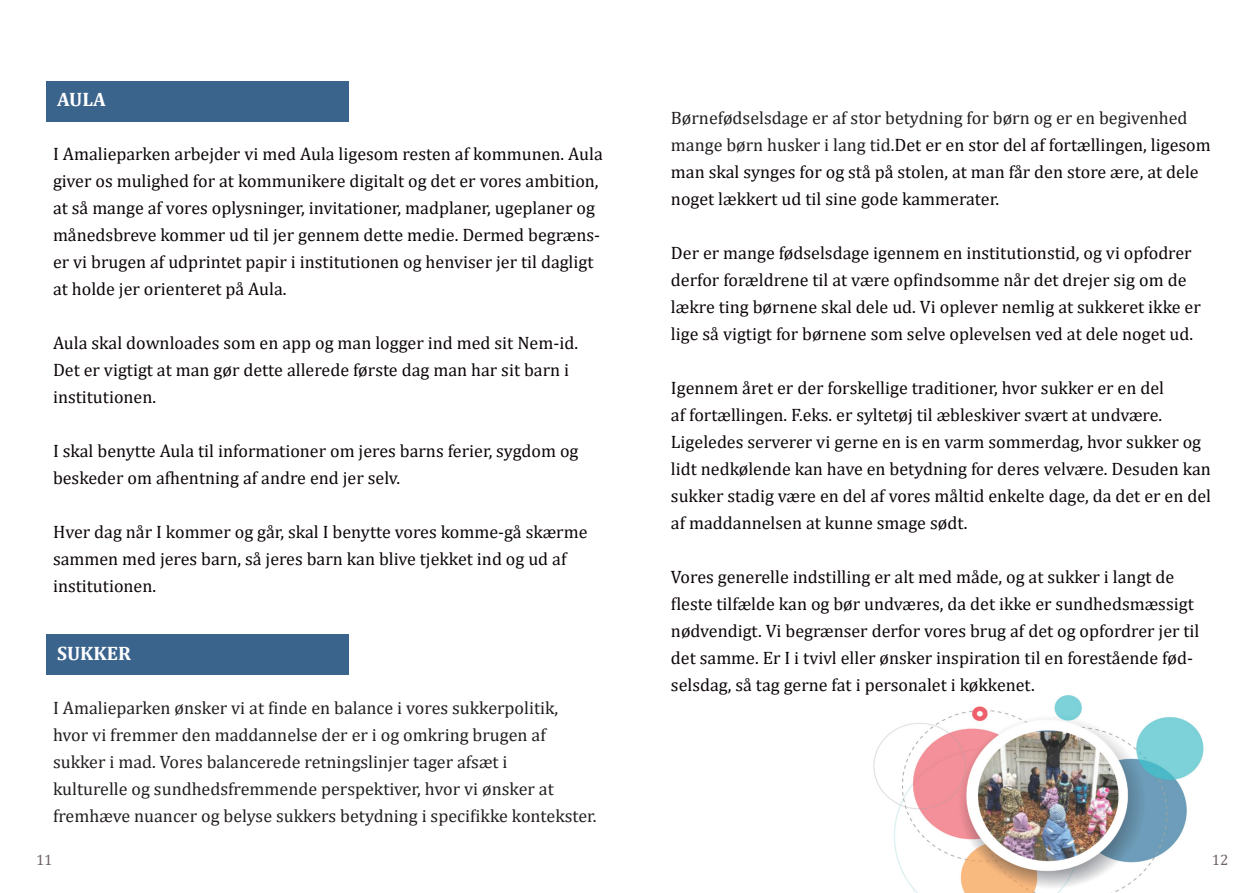
<style>
.page{position:relative;width:1259px;height:893px;background:#fff}
.page>*{position:absolute;margin:0;border:0;box-sizing:border-box;transform-origin:0 0}
.t1{font:700 19.5px "Cambria";color:#fff}
.t2{font:18px/27px "Cambria";color:#0d0608}
.t3{font:18px "Cambria";color:#231f20}
.t4{font:15px "Cambria";color:#6e6168}
.s1{color:#231f20}
</style>
<div class="page">
<div style="left:46px;top:634px;width:302px;height:40px;background:#3b648d"></div>
<div style="left:46px;top:82px;width:302px;height:40px;background:#3b648d"></div>
<img style="left:873px;top:695px;width:331px;height:198px">
<p class="t1" style="left:57px;top:85px;width:50px">AULA</p>
<p class="t2" style="left:53px;top:140px;width:551px">I Amalieparken arbejder vi med Aula ligesom resten af kommunen. Aula giver os mulighed for at kommunikere digitalt og det er vores ambition, at så mange af vores oplysninger, invitationer, madplaner, ugeplaner og månedsbreve kommer ud til jer gennem dette medie. Dermed begræns&shy;er vi brugen af udprintet papir i institutionen og henviser jer til dagligt at holde jer orienteret på Aula.</p>
<p class="t2" style="left:53px;top:329px;width:526px">Aula skal downloades som en app og man logger ind med sit Nem-id.<br>Det er vigtigt at man gør dette allerede første dag man har sit barn i institutionen.</p>
<p class="t2" style="left:53px;top:437px;width:527px">I skal benytte Aula til informationer om jeres barns ferier, sygdom og beskeder om afhentning af andre end jer selv.</p>
<p class="t2" style="left:53px;top:518px;width:536px">Hver dag når I kommer og går, skal I benytte vores komme-gå skærme sammen med jeres barn, så jeres barn kan blive tjekket ind og ud af</p>
<p class="t2" style="left:53px;top:572px;width:105px">institutionen.</p>
<p class="t1" style="left:57px;top:639px;width:75px">SUKKER</p>
<p class="t3" style="left:53px;top:697px;width:507px">I Amalieparken ønsker vi at finde en balance i vores sukkerpolitik,</p>
<p class="t3" style="left:53px;top:724px;width:494px">hvor vi fremmer den maddannelse der er i og omkring brugen af</p>
<p class="t3" style="left:53px;top:751px;width:456px">sukker i mad. Vores balancerede retningslinjer tager afsæt i</p>
<p class="t3" style="left:53px;top:778px;width:502px">kulturelle og sundhedsfremmende perspektiver, hvor vi ønsker at</p>
<p class="t3" style="left:53px;top:805px;width:545px">fremhæve nuancer og belyse sukkers betydning i specifikke kontekster.</p>
<p class="t2" style="left:671px;top:105px;width:541px"><span class="s1">Børnefødselsdage er af stor betydning for børn og er en begivenhed mange børn husker i lang tid.</span>Det er en stor del af fortællingen, ligesom man skal synges for og stå på stolen, at man får den store ære, at dele noget lækkert ud til sine gode kammerater.</p>
<p class="t2" style="left:671px;top:240px;width:531px">Der er mange fødselsdage igennem en institutionstid, og vi opfodrer derfor forældrene til at være opfindsomme når det drejer sig om de lækre ting børnene skal dele ud. Vi oplever nemlig at sukkeret ikke er lige så vigtigt for børnene som selve oplevelsen ved at dele noget ud.</p>
<p class="t2" style="left:671px;top:375px;width:541px">Igennem året er der forskellige traditioner, hvor sukker er en del<br>af fortællingen. F.eks. er syltetøj til æbleskiver svært at undvære.<br>Ligeledes serverer vi gerne en is en varm sommerdag, hvor sukker og lidt nedkølende kan have en betydning for deres velvære. Desuden kan sukker stadig være en del af vores måltid enkelte dage, da det er en del af maddannelsen at kunne smage sødt.</p>
<p class="t2" style="left:671px;top:564px;width:524px">Vores generelle indstilling er alt med måde, og at sukker i langt de fleste tilfælde kan og bør undværes, da det ikke er sundhedsmæssigt</p>
<p class="t2" style="left:671px;top:618px;width:530px">nødvendigt. Vi begrænser derfor vores brug af det og opfordrer jer til det samme. Er I i tvivl eller ønsker inspiration til en forestående fød&shy;selsdag, så tag gerne fat i personalet i køkkenet.</p>
<p class="t4" style="left:36px;top:851px;width:18px">11</p>
<p class="t4" style="left:1211px;top:851px;width:18px">12</p>
</div>
